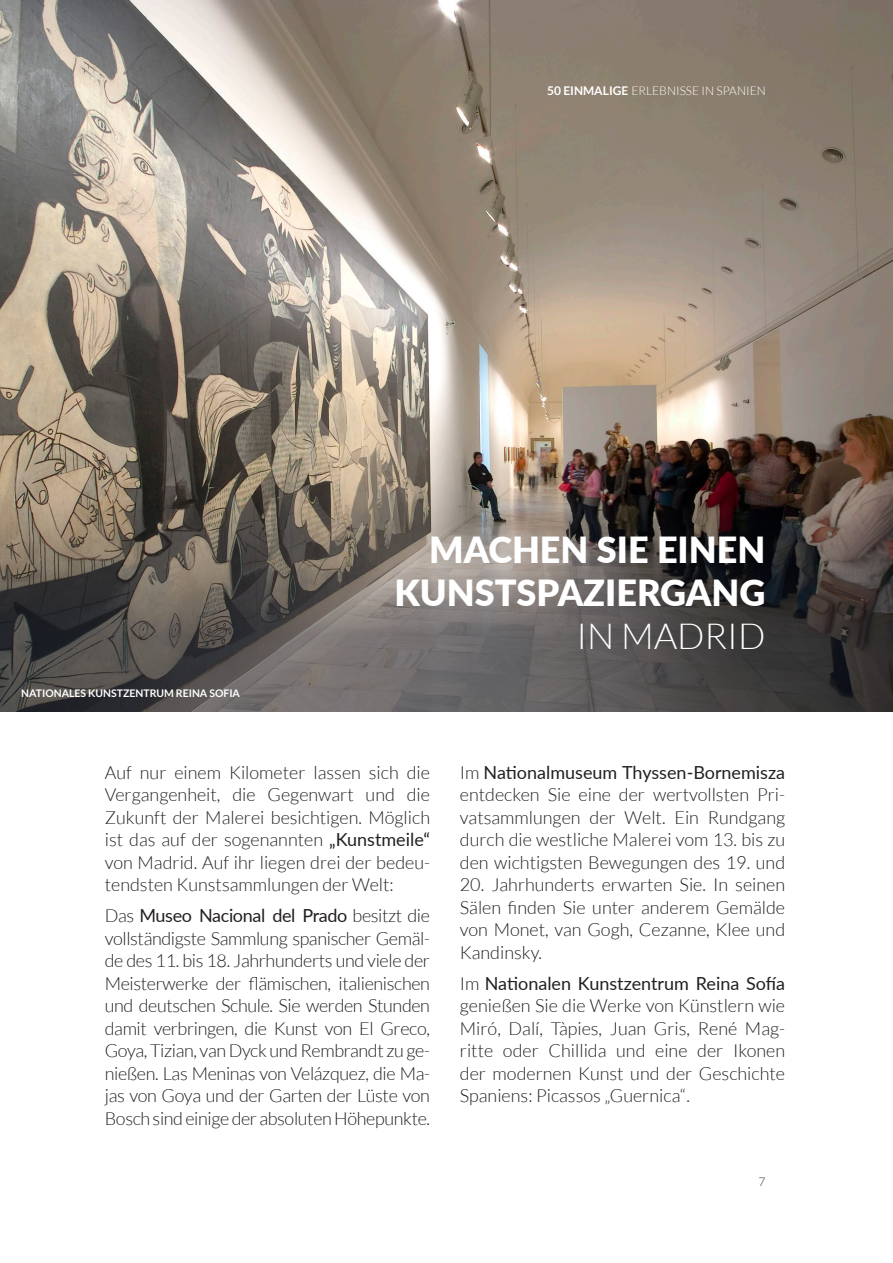
<style>
.page{position:relative;width:893px;height:1263px;background:#fff}
.page>*{position:absolute;margin:0;border:0;box-sizing:border-box;transform-origin:0 0}
.t1{font:900 36px/43.2px "Lato";color:#fff;text-align:right}
.Body{font:300 18px/22.5px "Lato";color:#231f20;text-align:justify}
.t2{font:300 12px "Lato";color:#fff}
.t3{font:300 12px "Lato";color:#353534}
.t4{font:700 10.5px "Lato";color:#fff}
.s1{font-weight:700}
.s2{font-weight:300}
.s3{font-weight:400}
</style>
<div class="page">
<img style="left:0;top:0;width:893px;height:467px">
<svg style="left:0;top:467px;width:893px;height:244px;background:#5e5753"></svg>
<p class="t2" style="left:547px;top:84px;width:220px"><span class="s1">50 EINMALIGE</span> ERLEBNISSE IN SPANIEN</p>
<p class="t4" style="left:21px;top:687px;width:220px">NATIONALES KUNSTZENTRUM REINA SOFIA</p>
<h1 class="t1" style="left:394px;top:526px;width:372px">MACHEN SIE EINEN<br>KUNSTSPAZIERGANG<br><span class="s2">IN MADRID</span></h1>
<p class="Body" style="left:105px;top:761px;width:327px">Auf nur einem Kilometer lassen sich die Vergangenheit, die Gegenwart und die Zukunft der Malerei besichtigen. Möglich ist das auf der sogenannten <span class="s3">„Kunstmeile“ </span>von Madrid. Auf ihr liegen drei der bedeu&shy;tendsten Kunstsammlungen der Welt:</p>
<p class="Body" style="left:105px;top:904px;width:327px">Das <span class="s3">Museo Nacional del Prado</span> besitzt die vollständigste Sammlung spanischer Gemäl&shy;de des 11. bis 18. Jahrhunderts und viele der Meisterwerke der flämischen, italienischen und deutschen Schule. Sie werden Stunden damit verbringen, die Kunst von El Greco, Goya, Tizian, van Dyck und Rembrandt zu ge&shy;nießen. Las Meninas von Velázquez, die Ma&shy;jas von Goya und der Garten der Lüste von Bosch sind einige der absoluten Höhepunkte.</p>
<p class="Body" style="left:460px;top:761px;width:327px">Im <span class="s3">Nationalmuseum Thyssen-Bornemisza </span>entdecken Sie eine der wertvollsten Pri&shy;vatsammlungen der Welt. Ein Rundgang durch die westliche Malerei vom 13. bis zu den wichtigsten Bewegungen des 19. und</p>
<p class="Body" style="left:460px;top:873px;width:327px">20. Jahrhunderts erwarten Sie. In seinen Sälen finden Sie unter anderem Gemälde von Monet, van Gogh, Cezanne, Klee und Kandinsky.</p>
<p class="Body" style="left:460px;top:972px;width:327px">Im <span class="s3">Nationalen Kunstzentrum Reina Sofía </span>genießen Sie die Werke von Künstlern wie Miró, Dalí, Tàpies, Juan Gris, René Mag&shy;ritte oder Chillida und eine der Ikonen der modernen Kunst und der Geschichte Spaniens: Picassos „Guernica“.</p>
<p class="t3" style="left:758px;top:1175px;width:8px">7</p>
</div>
